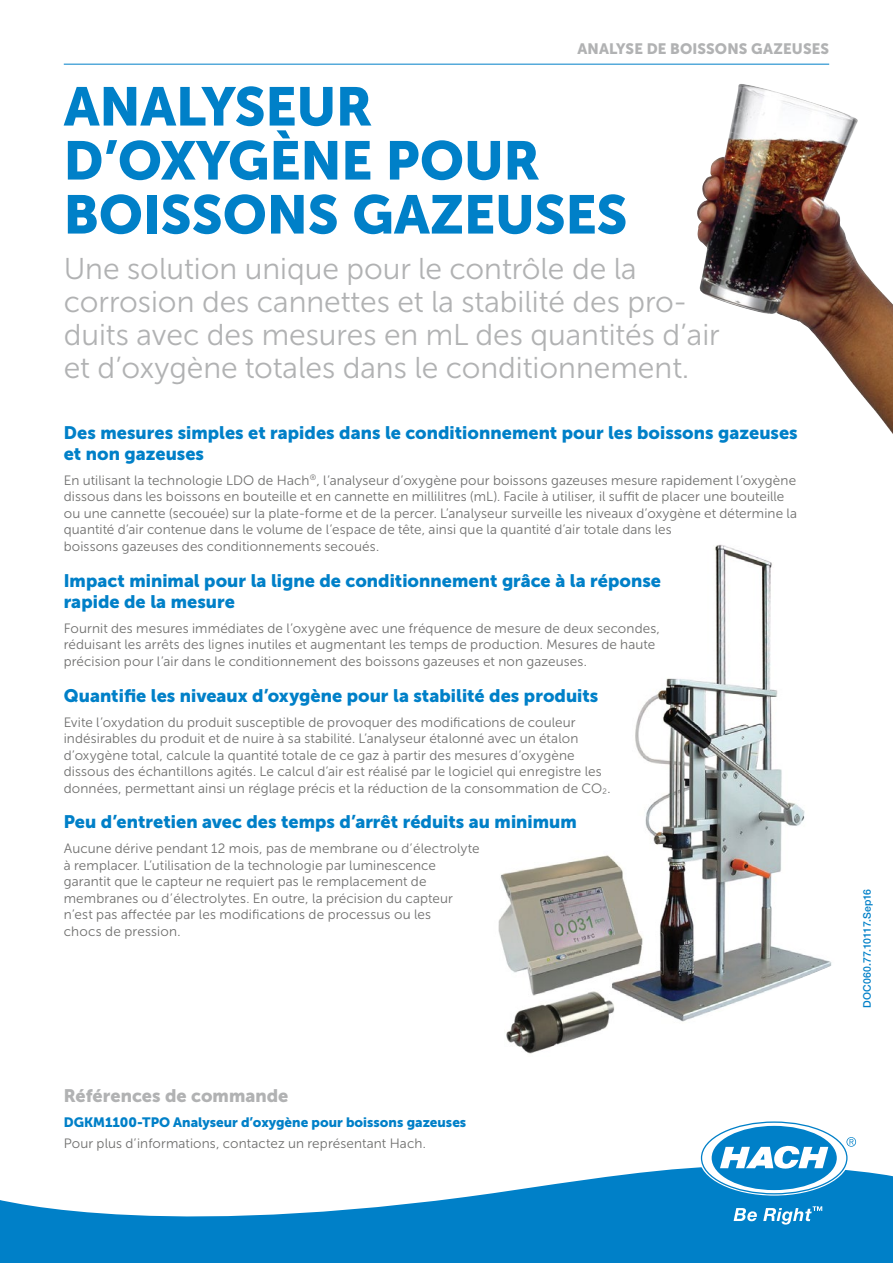
<style>
.page{position:relative;width:893px;height:1263px;background:#fff}
.page>*{position:absolute;margin:0;border:0;box-sizing:border-box;transform-origin:0 0}
.t1{font:54px/54px "Museo Sans Cyrl 900";color:#0080c8}
.t2{font:30px/33px "Museo Sans Cyrl 300";color:#b1b2b3}
.t3{font:18px/21px "Museo Sans Cyrl 900";color:#0080c8}
.t4{font:18px "Museo Sans Cyrl 900";color:#b1b2b3}
.t5{font:15px "Museo Sans Cyrl 900";letter-spacing:.01em;color:#b1b2b3}
.t6{font:13.5px/16.5px "Museo Sans Cyrl 300";letter-spacing:.01em;color:#6f6f6e}
.t7{font:13.5px "Museo Sans Cyrl 900";color:#0080c8}
.t8{font:500 10.5px "Helvetica Neue LTW1 G";letter-spacing:.02em;color:#0080c8}
</style>
<div class="page">
<hr style="left:64px;top:64px;width:765px;height:1px;background:#0080c8">
<img style="left:697px;top:84px;width:196px;height:350px">
<svg style="left:0;top:1167px;width:893px;height:96px;fill:#0080c8"></svg>
<svg style="left:701px;top:1121px;width:155px;height:73px"></svg>
<svg style="left:734px;top:1208px;width:23px;height:13px"></svg>
<svg style="left:763px;top:1206px;width:59px;height:18px"></svg>
<img style="left:506px;top:1030px;width:95px;height:24px">
<img style="left:498px;top:544px;width:334px;height:486px">
<p class="t5" style="left:577px;top:40px;width:253px">ANALYSE DE BOISSONS GAZEUSES</p>
<h1 class="t1" style="left:64px;top:80px;width:565px">ANALYSEUR<br>D’OXYGÈNE POUR<br>BOISSONS GAZEUSES</h1>
<h2 class="t2" style="left:64px;top:253px;width:658px">Une solution unique pour le contrôle de la corrosion des cannettes et la stabilité des pro&shy;duits avec des mesures en mL des quantités d’air et d’oxygène totales dans le conditionnement.</h2>
<h3 class="t3" style="left:64px;top:422px;width:735px">Des mesures simples et rapides dans le conditionnement pour les boissons gazeuses et non gazeuses</h3>
<p class="t6" style="left:64px;top:472px;width:735px">En utilisant la technologie LDO de Hach<sup>®</sup>, l’analyseur d’oxygène pour boissons gazeuses mesure rapidement l’oxygène dissous dans les boissons en bouteille et en cannette en millilitres (mL). Facile à utiliser, il suffit de placer une bouteille ou une cannette (secouée) sur la plate-forme et de la percer. L’analyseur surveille les niveaux d’oxygène et détermine la quantité d’air contenue dans le volume de l’espace de tête, ainsi que la quantité d’air totale dans les<br>boissons gazeuses des conditionnements secoués.</p>
<h3 class="t3" style="left:64px;top:570px;width:599px">Impact minimal pour la ligne de conditionnement grâce à la réponse rapide de la mesure</h3>
<p class="t6" style="left:64px;top:620px;width:598px">Fournit des mesures immédiates de l’oxygène avec une fréquence de mesure de deux secondes, réduisant les arrêts des lignes inutiles et augmentant les temps de production. Mesures de haute précision pour l’air dans le conditionnement des boissons gazeuses et non gazeuses.</p>
<h3 class="t3" style="left:64px;top:685px;width:536px">Quantifie les niveaux d’oxygène pour la stabilité des produits</h3>
<p class="t6" style="left:64px;top:714px;width:548px">Evite l’oxydation du produit susceptible de provoquer des modifications de couleur indésirables du produit et de nuire à sa stabilité. L’analyseur étalonné avec un étalon d’oxygène total, calcule la quantité totale de ce gaz à partir des mesures d’oxygène dissous des échantillons agités. Le calcul d’air est réalisé par le logiciel qui enregistre les données, permettant ainsi un réglage précis et la réduction de la consommation de CO<sub>2</sub>.</p>
<h3 class="t3" style="left:64px;top:812px;width:515px">Peu d’entretien avec des temps d’arrêt réduits au minimum</h3>
<p class="t6" style="left:64px;top:841px;width:417px">Aucune dérive pendant 12 mois, pas de membrane ou d’électrolyte à remplacer. L’utilisation de la technologie par luminescence garantit que le capteur ne requiert pas le remplacement de membranes ou d’électrolytes. En outre, la précision du capteur n’est pas affectée par les modifications de processus ou les<br>chocs de pression.</p>
<h3 class="t4" style="left:64px;top:1085px;width:226px">Références de commande</h3>
<p class="t7" style="left:64px;top:1115px;width:404px">DGKM1100-TPO Analyseur d’oxygène pour boissons gazeuses</p>
<p class="t6" style="left:64px;top:1135px;width:363px">Pour plus d’informations, contactez un représentant Hach.</p>
<p class="t8" style="left:861px;top:1008px;width:121px;rotate:-90deg">DOC060.77.10117.Sep16</p>
</div>
